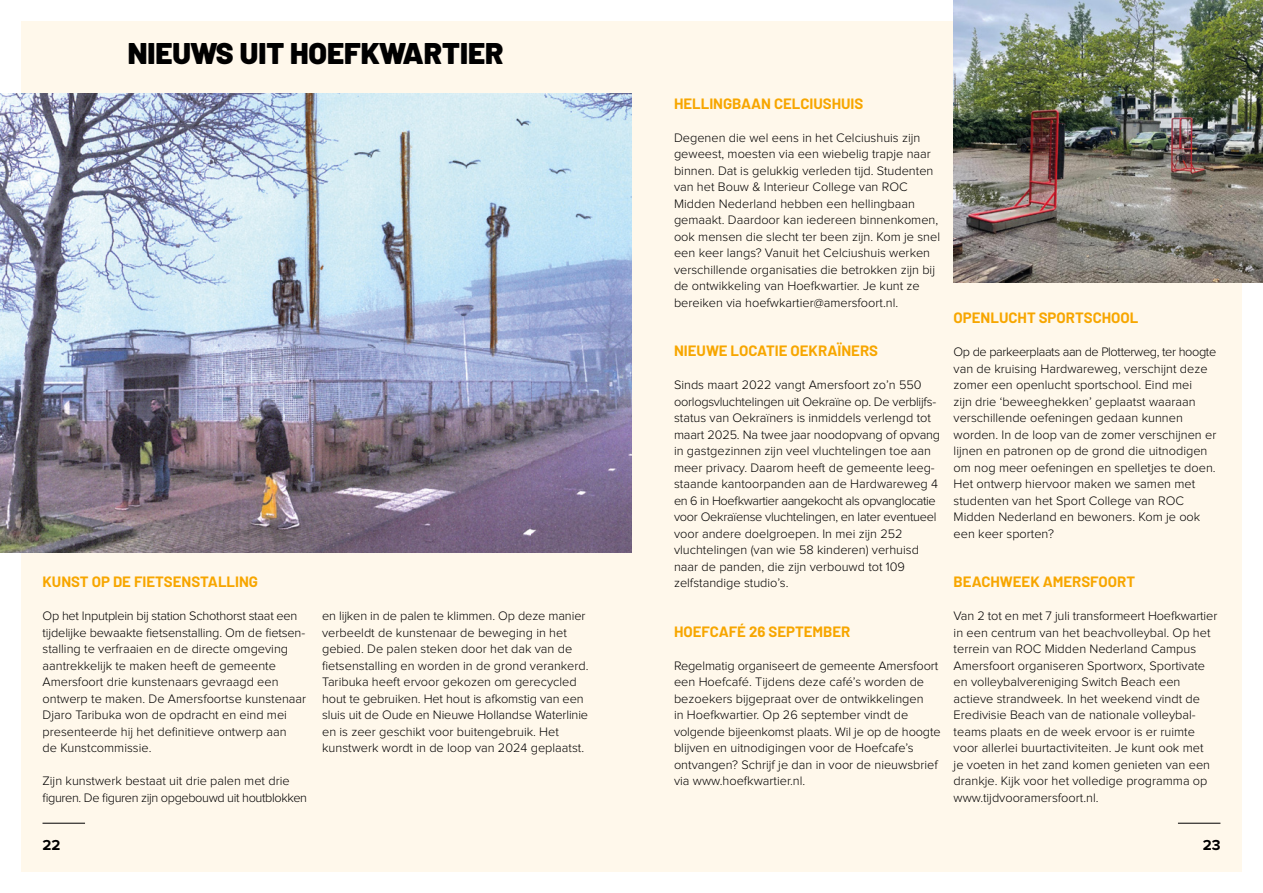
<style>
.page{position:relative;width:1263px;height:893px;background:#fff}
.page>*{position:absolute;margin:0;border:0;box-sizing:border-box;transform-origin:0 0}
.t1{font:900 30px "Barlow";color:#000}
.t2{font:700 15px "Barlow";color:#f7a600}
.t3{font:700 15px "Proxima Nova";color:#000}
.t4{font:300 12.75px/16.5px "Proxima Nova";color:#000}
.t5{font:300 12.75px/16.5px "Proxima Nova";letter-spacing:-.03em;color:#000}
</style>
<div class="page">
<div style="left:21px;top:21px;width:1221px;height:851px;background:#fff8eb"></div>
<img style="left:0;top:94px;width:631px;height:459px">
<hr style="left:43px;top:823px;width:42px;height:1px;background:#000">
<hr style="left:1178px;top:823px;width:42px;height:1px;background:#000">
<img style="left:954px;top:0;width:309px;height:283px">
<h1 class="t1" style="left:128px;top:35px;width:377px">NIEUWS UIT HOEFKWARTIER</h1>
<p class="t2" style="left:43px;top:572px;width:217px">KUNST OP DE FIETSENSTALLING</p>
<p class="t4" style="left:43px;top:608px;width:265px">Op het Inputplein bij station Schothorst staat een tijdelijke bewaakte fietsenstalling. Om de fietsen&shy;stalling te verfraaien en de directe omgeving aantrekkelijk te maken heeft de gemeente Amersfoort drie kunstenaars gevraagd een ontwerp te maken. De Amersfoortse kunstenaar Djaro Taribuka won de opdracht en eind mei presenteerde hij het definitieve ontwerp aan<br>de Kunstcommissie.</p>
<p class="t5" style="left:43px;top:773px;width:266px">Zijn kunstwerk bestaat uit drie palen met drie figuren. De figuren zijn opgebouwd uit houtblokken</p>
<p class="t4" style="left:322px;top:608px;width:268px">en lijken in de palen te klimmen. Op deze manier verbeeldt de kunstenaar de beweging in het gebied. De palen steken door het dak van de fietsenstalling en worden in de grond verankerd.<br>Taribuka heeft ervoor gekozen om gerecycled hout te gebruiken. Het hout is afkomstig van een sluis uit de Oude en Nieuwe Hollandse Waterlinie en is zeer geschikt voor buitengebruik. Het kunstwerk wordt in de loop van 2024 geplaatst.</p>
<p class="t2" style="left:674px;top:94px;width:191px">HELLINGBAAN CELCIUSHUIS</p>
<p class="t4" style="left:674px;top:130px;width:268px">Degenen die wel eens in het Celciushuis zijn geweest, moesten via een wiebelig trapje naar binnen. Dat is gelukkig verleden tijd. Studenten van het Bouw &amp; Interieur College van ROC Midden Nederland hebben een hellingbaan gemaakt. Daardoor kan iedereen binnenkomen, ook mensen die slecht ter been zijn. Kom je snel een keer langs? Vanuit het Celciushuis werken verschillende organisaties die betrokken zijn bij de ontwikkeling van Hoefkwartier. Je kunt ze bereiken via hoefwkartier@amersfoort.nl.</p>
<p class="t2" style="left:674px;top:341px;width:206px">NIEUWE LOCATIE OEKRAÏNERS</p>
<p class="t4" style="left:674px;top:377px;width:268px">Sinds maart 2022 vangt Amersfoort zo’n 550 oorlogsvluchtelingen uit Oekraïne op. De verblijfs&shy;status van Oekraïners is inmiddels verlengd tot maart 2025. Na twee jaar noodopvang of opvang in gastgezinnen zijn veel vluchtelingen toe aan meer privacy. Daarom heeft de gemeente leeg&shy;staande kantoorpanden aan de Hardwareweg 4 en 6 in Hoefkwartier aangekocht als opvanglocatie voor Oekraïense vluchtelingen, en later eventueel voor andere doelgroepen. In mei zijn 252 vluchtelingen (van wie 58 kinderen) verhuisd naar de panden, die zijn verbouwd tot 109 zelfstandige studio’s.</p>
<p class="t2" style="left:674px;top:622px;width:178px">HOEFCAFÉ 26 SEPTEMBER</p>
<p class="t4" style="left:674px;top:658px;width:268px">Regelmatig organiseert de gemeente Amersfoort een Hoefcafé. Tijdens deze café’s worden de bezoekers bijgepraat over de ontwikkelingen<br>in Hoefkwartier. Op 26 september vindt de volgende bijeenkomst plaats. Wil je op de hoogte blijven en uitnodigingen voor de Hoefcafe’s ontvangen? Schrijf je dan in voor de nieuwsbrief via www.hoefkwartier.nl.</p>
<p class="t2" style="left:954px;top:308px;width:186px">OPENLUCHT SPORTSCHOOL</p>
<p class="t4" style="left:954px;top:344px;width:264px">Op de parkeerplaats aan de Plotterweg, ter hoogte van de kruising Hardwareweg, verschijnt deze zomer een openlucht sportschool. Eind mei<br>zijn drie ‘beweeghekken’ geplaatst waaraan verschillende oefeningen gedaan kunnen worden. In de loop van de zomer verschijnen er lijnen en patronen op de grond die uitnodigen om nog meer oefeningen en spelletjes te doen.<br>Het ontwerp hiervoor maken we samen met studenten van het Sport College van ROC Midden Nederland en bewoners. Kom je ook een keer sporten?</p>
<p class="t2" style="left:954px;top:572px;width:183px">BEACHWEEK AMERSFOORT</p>
<p class="t4" style="left:954px;top:608px;width:265px">Van 2 tot en met 7 juli transformeert Hoefkwartier in een centrum van het beachvolleybal. Op het terrein van ROC Midden Nederland Campus Amersfoort organiseren Sportworx, Sportivate en volleybalvereniging Switch Beach een actieve strandweek. In het weekend vindt de Eredivisie Beach van de nationale volleybal&shy;teams plaats en de week ervoor is er ruimte voor allerlei buurtactiviteiten. Je kunt ook met<br>je voeten in het zand komen genieten van een drankje. Kijk voor het volledige programma op www.tijdvooramersfoort.nl.</p>
<p class="t3" style="left:43px;top:837px;width:19px">22</p>
<p class="t3" style="left:1203px;top:837px;width:19px">23</p>
</div>
